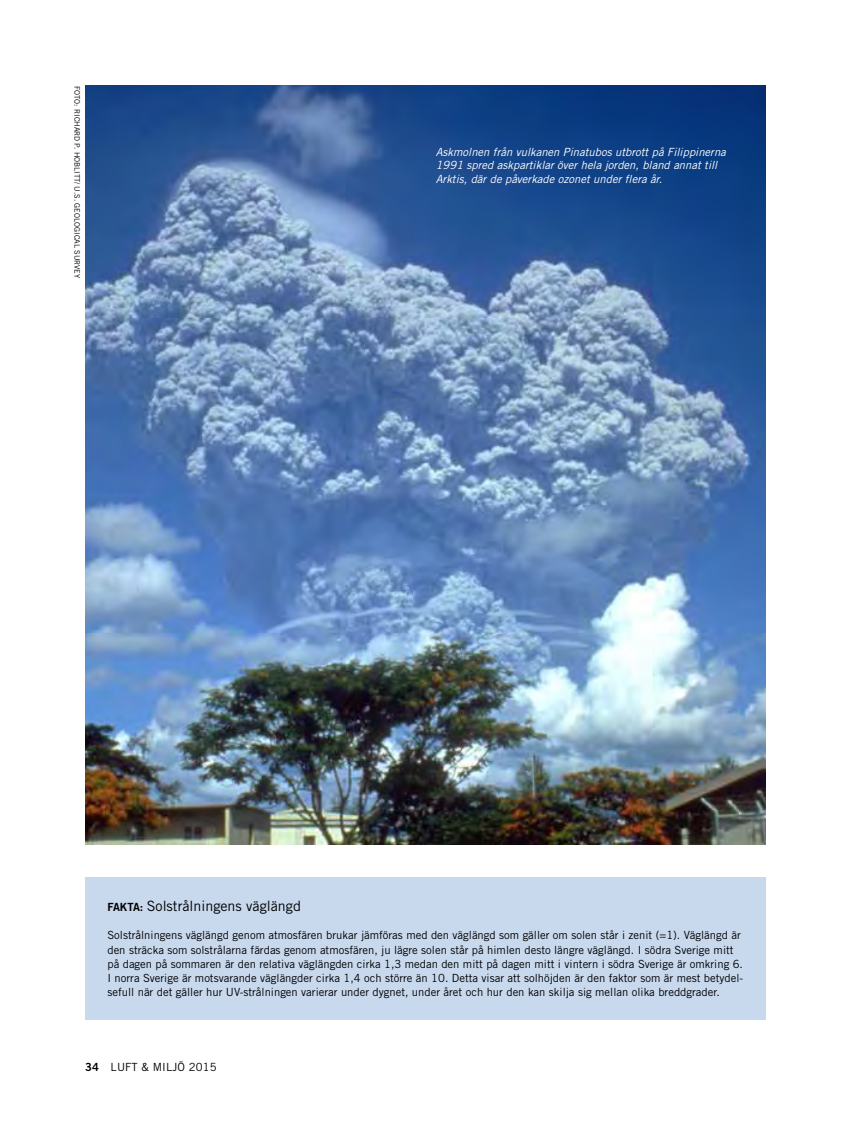
<style>
.page{position:relative;width:851px;height:1127px;background:#fff}
.page>*{position:absolute;margin:0;border:0;box-sizing:border-box;transform-origin:0 0}
.t1{font:14.25px "Trade Gothic LT Std";color:#000}
.t2{font:11.25px/14.2px "Trade Gothic LT Std";color:#000}
.t3{font:italic 11.25px/13.5px "Trade Gothic LT Std";color:#fff}
.t4{font:7.5px "Trade Gothic LT Std";color:#000}
.s1{font-family:"Trade Gothic LT Std Bd 2";font-size:11.25px}
.s2{font-family:"Trade Gothic LT Std Bd 2"}
</style>
<div class="page">
<img style="left:85px;top:85px;width:680px;height:759px">
<div style="left:85px;top:877px;width:680px;height:143px;background:#c8d9ee"></div>
<p class="t4" style="left:82px;top:86px;width:193px;rotate:90deg">FOTO: RICHARD P. HOBLITT/ U.S. GEOLOGICAL SURVEY</p>
<p class="t3" style="left:435px;top:145px;width:292px">Askmolnen från vulkanen Pinatubos utbrott på Filippinerna<br>1991 spred askpartiklar över hela jorden, bland annat till<br>Arktis, där de påverkade ozonet under flera år.</p>
<p class="t1" style="left:107px;top:897px;width:195px"><span class="s1">FAKTA:</span> Solstrålningens väglängd</p>
<p class="t2" style="left:107px;top:928px;width:637px">Solstrålningens väglängd genom atmosfären brukar jämföras med den väglängd som gäller om solen står i zenit (=1). Väglängd är den sträcka som solstrålarna färdas genom atmosfären, ju lägre solen står på himlen desto längre väglängd. I södra Sverige mitt på dagen på sommaren är den relativa väglängden cirka 1,3 medan den mitt på dagen mitt i vintern i södra Sverige är omkring 6.<br>I norra Sverige är motsvarande väglängder cirka 1,4 och större än 10. Detta visar att solhöjden är den faktor som är mest betydel&shy;sefull när det gäller hur UV-strålningen varierar under dygnet, under året och hur den kan skilja sig mellan olika breddgrader.</p>
<p class="t2" style="left:85px;top:1060px;width:133px"><span class="s2">34</span> LUFT &amp; MILJÖ 2015</p>
</div>
